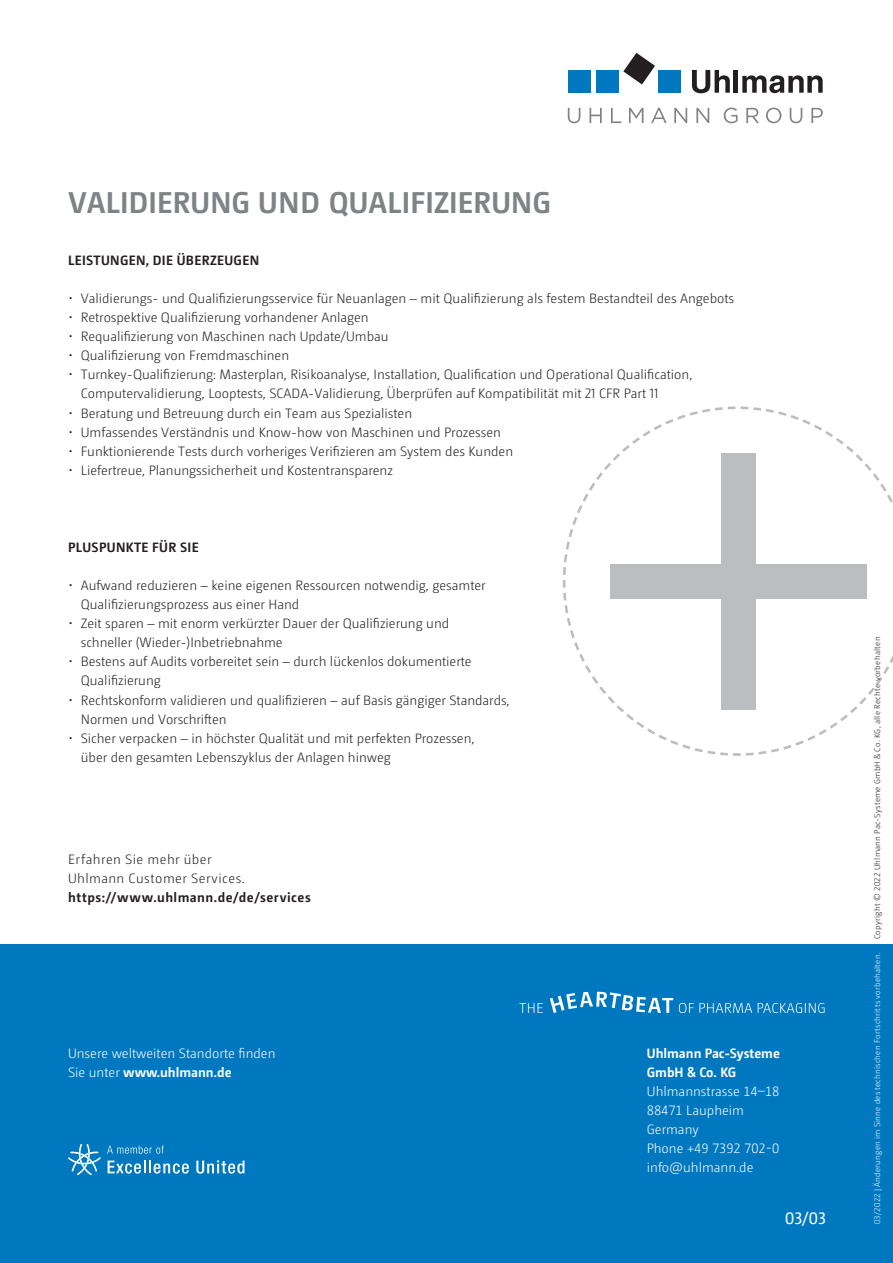
<style>
.page{position:relative;width:893px;height:1263px;background:#fff}
.page>*{position:absolute;margin:0;border:0;box-sizing:border-box;transform-origin:0 0}
.t1{font:700 30px "Camingo Dos Pro";letter-spacing:.005em;color:#808385}
.t2{font:16.5px "Camingo Dos Pro";color:#fff}
.t3{font:300 13.5px/19.2px "Camingo Dos Pro";color:#231f20}
.t4{font:300 13.5px/19.2px "Camingo Dos Pro";color:#fff}
.t5{font:700 13.5px "Camingo Dos Pro";letter-spacing:.025em;color:#231f20}
.t6{font:300 13.5px/19.2px "Camingo Dos Pro";letter-spacing:.03em;color:#231f20}
.t7{font:700 13.5px/19.2px "Camingo Dos Pro";color:#fff}
.t8{font:300 8.25px "Camingo Dos Pro";letter-spacing:.035em;color:#231f20}
.t9{font:300 8.25px "Camingo Dos Pro";letter-spacing:.025em;color:#fff}
.s1{font-weight:700}
</style>
<div class="page">
<div style="left:0;top:945px;width:893px;height:318px;background:#0078c0"></div>
<svg style="left:68px;top:1144px;width:33px;height:31px"></svg>
<svg style="left:108px;top:1160px;width:81px;height:13px"></svg>
<svg style="left:196px;top:1160px;width:48px;height:13px"></svg>
<svg style="left:107px;top:1145px;width:57px;height:9px"></svg>
<svg style="left:679px;top:1003px;width:146px;height:10px"></svg>
<svg style="left:519px;top:1003px;width:24px;height:10px"></svg>
<svg style="left:550px;top:992px;width:123px;height:21px"></svg>
<svg style="left:563px;top:406px;width:330px;height:350px"></svg>
<div style="left:721px;top:453px;width:35px;height:256px;background:#bcbdc0"></div>
<div style="left:610px;top:564px;width:257px;height:34px;background:#bcbdc0"></div>
<svg style="left:623px;top:53px;width:32px;height:31px"></svg>
<div style="left:568px;top:70px;width:22px;height:23px;background:#0078c0"></div>
<div style="left:596px;top:70px;width:23px;height:23px;background:#0078c0"></div>
<div style="left:658px;top:70px;width:23px;height:23px;background:#0078c0"></div>
<svg style="left:692px;top:70px;width:38px;height:23px"></svg>
<hr style="left:734px;top:70px;width:4px;height:23px;background:#231f20">
<svg style="left:742px;top:75px;width:81px;height:18px"></svg>
<svg style="left:568px;top:108px;width:255px;height:15px"></svg>
<h1 class="t1" style="left:68px;top:185px;width:484px">VALIDIERUNG UND QUALIFIZIERUNG</h1>
<p class="t5" style="left:68px;top:252px;width:193px">LEISTUNGEN, DIE ÜBERZEUGEN</p>
<p class="t3" style="left:68px;top:288px;width:668px">• Validierungs- und Qualifizierungsservice für Neuanlagen – mit Qualifizierung als festem Bestandteil des Angebots</p>
<p class="t3" style="left:68px;top:308px;width:302px">• Retrospektive Qualifizierung vorhandener Anlagen</p>
<p class="t3" style="left:68px;top:327px;width:322px">• Requalifizierung von Maschinen nach Update/Umbau</p>
<p class="t3" style="left:68px;top:346px;width:223px">• Qualifizierung von Fremdmaschinen</p>
<p class="t3" style="left:81px;top:365px;width:613px;text-indent:-13px">• Turnkey-Qualifizierung: Masterplan, Risikoanalyse, Installation, Qualification und Operational Qualification,<br>Computervalidierung, Looptests, SCADA-Validierung, Überprüfen auf Kompatibilität mit 21 CFR Part 11</p>
<p class="t3" style="left:68px;top:403px;width:346px">• Beratung und Betreuung durch ein Team aus Spezialisten</p>
<p class="t3" style="left:68px;top:422px;width:434px">• Umfassendes Verständnis und Know-how von Maschinen und Prozessen</p>
<p class="t3" style="left:68px;top:442px;width:447px">• Funktionierende Tests durch vorheriges Verifizieren am System des Kunden</p>
<p class="t3" style="left:68px;top:461px;width:326px">• Liefertreue, Planungssicherheit und Kostentransparenz</p>
<p class="t5" style="left:68px;top:539px;width:132px">PLUSPUNKTE FÜR SIE</p>
<p class="t3" style="left:81px;top:575px;width:406px;text-indent:-13px">• Aufwand reduzieren – keine eigenen Ressourcen notwendig, gesamter<br>Qualifizierungsprozess aus einer Hand</p>
<p class="t3" style="left:81px;top:614px;width:370px;text-indent:-13px">• Zeit sparen – mit enorm verkürzter Dauer der Qualifizierung und schneller (Wieder-)Inbetriebnahme</p>
<p class="t3" style="left:81px;top:652px;width:392px;text-indent:-13px">• Bestens auf Audits vorbereitet sein – durch lückenlos dokumentierte<br>Qualifizierung</p>
<p class="t3" style="left:81px;top:690px;width:430px;text-indent:-13px">• Rechtskonform validieren und qualifizieren – auf Basis gängiger Standards,<br>Normen und Vorschriften</p>
<p class="t3" style="left:81px;top:728px;width:395px;text-indent:-13px">• Sicher verpacken – in höchster Qualität und mit perfekten Prozessen, über den gesamten Lebenszyklus der Anlagen hinweg</p>
<p class="t6" style="left:68px;top:850px;width:178px">Erfahren Sie mehr über<br>Uhlmann Customer Services.</p>
<p class="t5" style="left:68px;top:889px;width:244px">https://www.uhlmann.de/de/services</p>
<p class="t4" style="left:68px;top:1043px;width:209px">Unsere weltweiten Standorte finden<br>Sie unter <span class="s1">www.uhlmann.de</span></p>
<p class="t7" style="left:647px;top:1043px;width:135px">Uhlmann Pac-Systeme<br>GmbH &amp; Co. KG</p>
<p class="t4" style="left:647px;top:1081px;width:134px">Uhlmannstrasse 14–18<br>88471 Laupheim<br>Germany<br>Phone +49 7392 702-0 info@uhlmann.de</p>
<p class="t2" style="left:785px;top:1209px;width:42px">03/03</p>
<p class="t8" style="left:873px;top:939px;width:304px;rotate:-90deg">Copyright © 2022 Uhlmann Pac-Systeme GmbH &amp; Co. KG, alle Rechte vorbehalten</p>
<p class="t9" style="left:873px;top:1224px;width:273px;rotate:-90deg">03/2022 | Änderungen im Sinne des technischen Fortschritts vorbehalten.</p>
</div>
